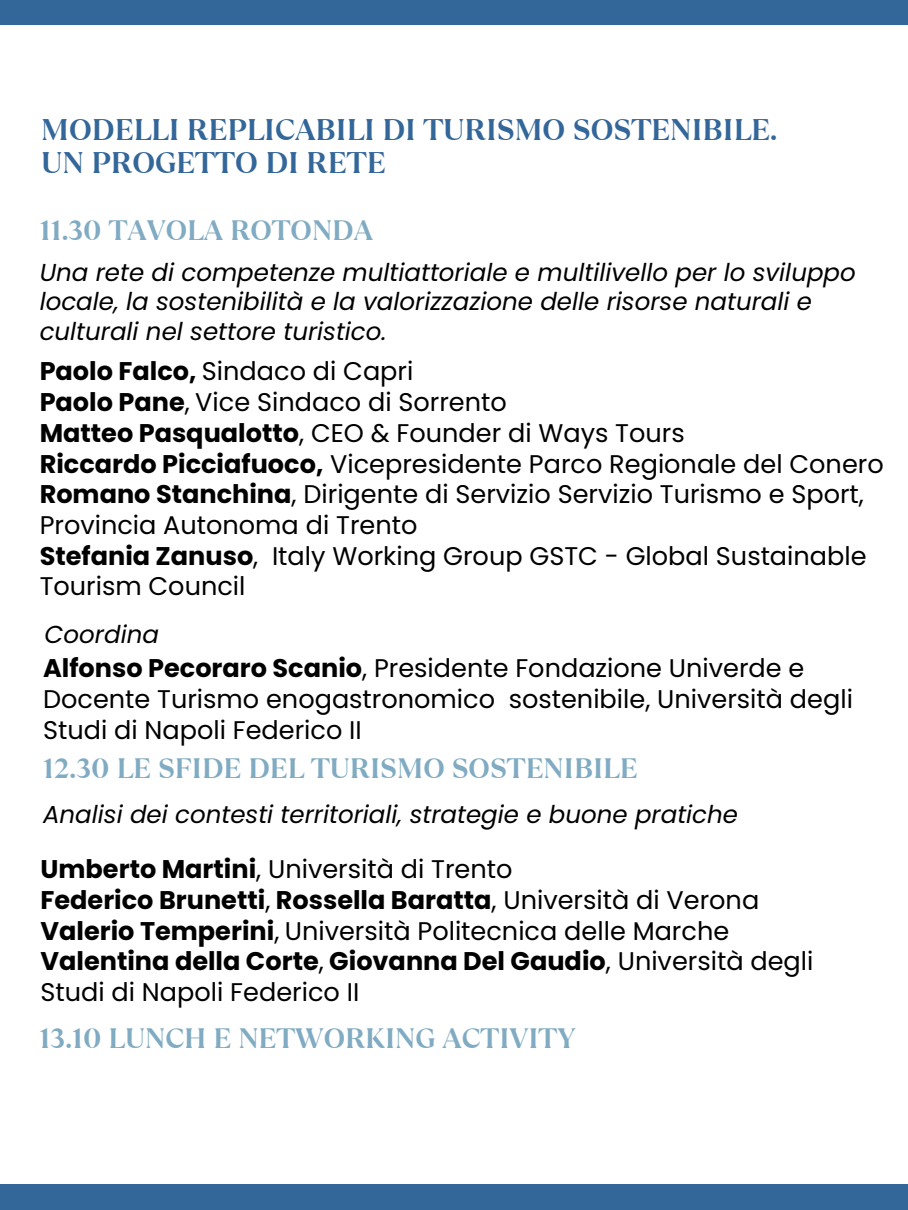
<style>
.page{position:relative;width:908px;height:1210px;background:#fff}
.page>*{position:absolute;margin:0;border:0;box-sizing:border-box;transform-origin:0 0}
.t1{font:700 29.75px/32.8px "TT Ramillas";color:#369}
.t2{font:700 28px "TT Ramillas";color:#80abc2}
.t3{font:25.55px/30.7px "Poppins";color:#000}
.t4{font:700 25.55px "Poppins";color:#000}
.t5{font:italic 24.5px/29.4px "Poppins";color:#000}
.s1{font-weight:700}
.s2{font-weight:400}
</style>
<div class="page">
<div style="left:0;top:1184px;width:907px;height:26px;background:#369"></div>
<div style="left:0;top:0;width:907px;height:25px;background:#369"></div>
<p class="t1" style="left:41px;top:114px;width:737px">MODELLI REPLICABILI DI TURISMO SOSTENIBILE.<br>UN PROGETTO DI RETE</p>
<p class="t2" style="left:40px;top:211px;width:335px">11.30 TAVOLA ROTONDA</p>
<p class="t5" style="left:40px;top:258px;width:817px">Una rete di competenze multiattoriale e multilivello per lo sviluppo locale, la sostenibilità e la valorizzazione delle risorse naturali e culturali nel settore turistico.</p>
<h1 class="t3" style="left:40px;top:356px;width:375px"><span class="s1">Paolo Falco,</span> Sindaco di Capri</h1>
<h1 class="t3" style="left:40px;top:387px;width:468px"><span class="s1">Paolo Pane</span>, Vice Sindaco di Sorrento</h1>
<p class="t3" style="left:40px;top:417px;width:646px"><span class="s1">Matteo Pasqualotto</span>, CEO &amp; Founder di Ways Tours</p>
<p class="t3" style="left:40px;top:448px;width:845px"><span class="s1">Riccardo Picciafuoco,</span> Vicepresidente Parco Regionale del Conero</p>
<p class="t3" style="left:40px;top:479px;width:825px"><span class="s1">Romano Stanchina</span>, Dirigente di Servizio Servizio Turismo e Sport,<br>Provincia Autonoma di Trento</p>
<p class="t3" style="left:40px;top:540px;width:828px"><span class="s1">Stefania Zanuso</span>, Italy Working Group GSTC - Global Sustainable<br>Tourism Council</p>
<h1 class="t5" style="left:45px;top:620px;width:116px">Coordina</h1>
<p class="t3" style="left:43px;top:653px;width:811px"><span class="s1">Alfonso Pecoraro Scanio</span>, Presidente Fondazione Univerde e<br>Docente Turismo enogastronomico sostenibile, Università degli<br>Studi di Napoli Federico II</p>
<p class="t2" style="left:43px;top:749px;width:596px">12.30 LE SFIDE DEL TURISMO SOSTENIBILE</p>
<p class="t5" style="left:43px;top:800px;width:696px">Analisi dei contesti territoriali, strategie e buone pratiche</p>
<p class="t3" style="left:40px;top:854px;width:473px"><span class="s1">Umberto Martini</span>, Università di Trento</p>
<p class="t4" style="left:40px;top:882px;width:720px">Federico Brunetti<span class="s2">,</span> Rossella Baratta<span class="s2">, Università di Verona</span></p>
<h1 class="t3" style="left:40px;top:915px;width:690px"><span class="s1">Valerio Temperini</span>, Università Politecnica delle Marche</h1>
<p class="t3" style="left:40px;top:946px;width:774px"><span class="s1">Valentina della Corte</span>, <span class="s1">Giovanna Del Gaudio</span>, Università degli<br>Studi di Napoli Federico II</p>
<p class="t2" style="left:39px;top:1019px;width:537px">13.10 LUNCH E NETWORKING ACTIVITY</p>
</div>
